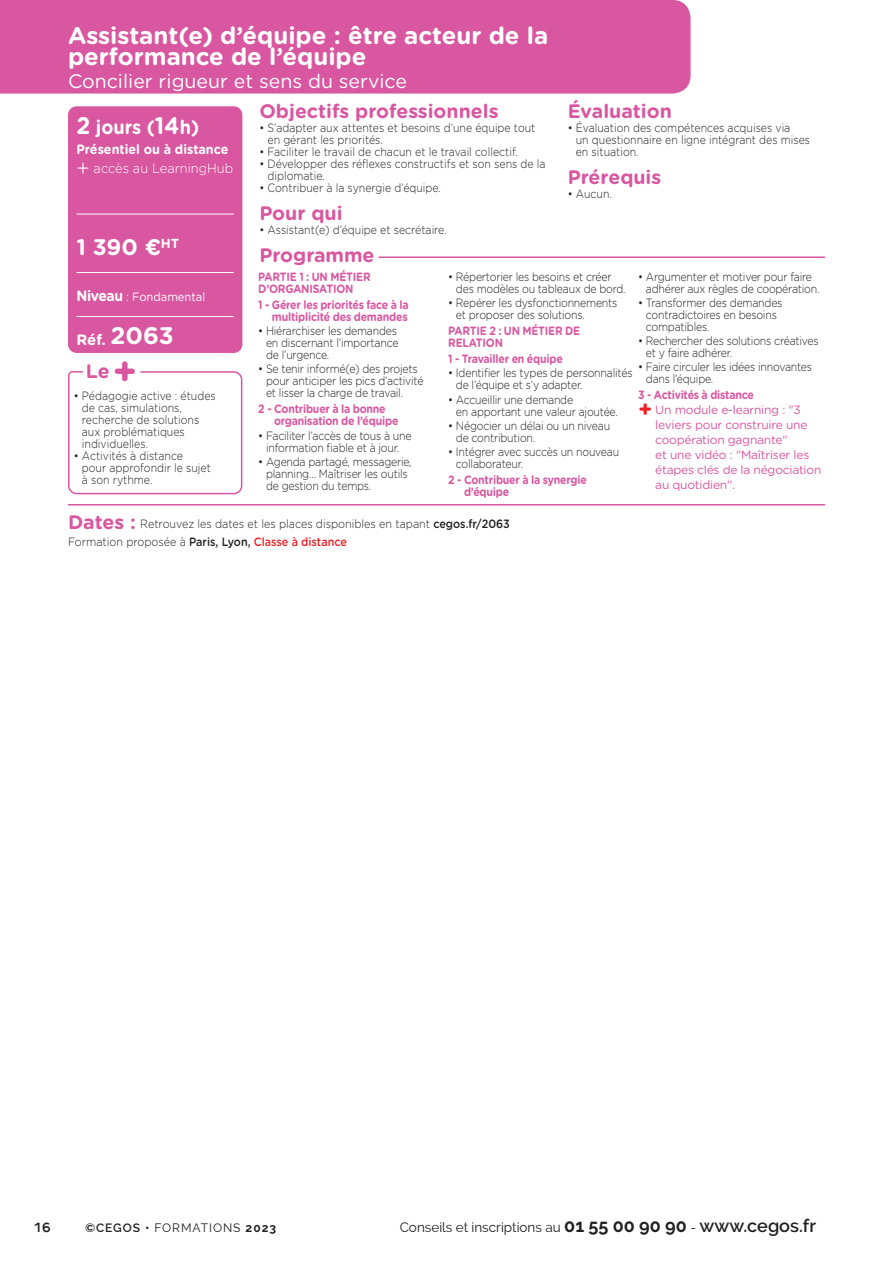
<style>
.page{position:relative;width:893px;height:1263px;background:#fff}
.page>*{position:absolute;margin:0;border:0;box-sizing:border-box;transform-origin:0 0}
.Titre_Notice_Stage-50{font:700 24px/21px "Gotham Rounded";color:#fff}
.Réf_Stage-50{font:700 24px "Gotham Rounded";color:#fff}
.TEXTE_-_encart_info_-_Prix_Stage-50{font:700 22.5px "Gotham Rounded";color:#fff}
.TITRE_Obj_Pour_qui_Eval_Certif_Prérequis{font:700 19.5px "Gotham Rounded";color:#d957a0}
.Sous_titre_Notice_Stage-50{font:19.5px "Gotham Rounded";color:#fff}
.TEXTE_-_Encart_info_-_nbr_de_jour_Stage-{font:700 19.5px "Gotham Rounded";color:#fff;scale:.93 1}
.Titre_Programme_Stage-50{font:700 19.5px "Gotham Rounded";color:#d957a0}
.Réf_Stage-50-2{font:700 15px "Gotham Rounded";color:#fff}
.t1{font:13.5px "Raleway";color:#231f20}
.TEXTE_-_Encart_info_-_Distribution_Stage{font:700 13.5px "Gotham Rounded";color:#fff;scale:.93 1}
.TEXTE_-_Encart_info_-_LearningHub_Stage-{font:300 13.5px "Gotham Rounded";color:#fff;scale:.95 1}
.Folios_G{font:500 13.5px "Ryker";color:#231f20}
.TEXTE_Programme_Stage-50{font:300 12px/12px "Gotham Rounded";letter-spacing:-.02em;color:#231f20;scale:.88 1}
.TEXTE_Obj_Pour_qui_Eval_Certif_Prérequis{font:300 12px/12px "Gotham Rounded";color:#231f20;scale:.88 1}
._2017_Texte_Programme_Espace_avant_1mm_Ch{font:700 12px/12px "Gotham Rounded";letter-spacing:-.02em;color:#d957a0;scale:.88 1}
.TEXTE_Pts_forts_Stage-50{font:300 12px/12px "Gotham Rounded";color:#231f20;scale:.88 1}
.t2{font:12px/15px "Gotham Rounded";letter-spacing:-.02em;color:#d957a0}
.Texte_Date_Stage-50{font:300 12px "Gotham Rounded";color:#231f20;scale:.9 1}
.Texte_Villes_Stage-50{font:300 12px "Gotham Rounded";color:#231f20;scale:.9 1}
._2023_Cegos___Formations_page_G{font:12px "Raleway";letter-spacing:.08em;color:#231f20}
.TEXTE_-_Niveau_Stage-50{font:12px "Gotham Rounded";color:#fff;scale:.93 1}
.s1{font-size:24px}
.s2{font-size:22.5px}
.s3{font-weight:700;font-size:15px}
.s4{font-size:39px}
.s5{font-weight:700;font-size:22.5px;color:#ee1d23}
.s6{color:#fff}
.s7{font-weight:500}
.s8{font-weight:500;color:#ee1d23}
.s9{font-weight:600}
.s10{font-weight:700}
.s11{font-weight:700;font-size:18px}
.s12{font-weight:600;font-size:18px}
</style>
<div class="page">
<div style="left:68px;top:106px;width:174px;height:247px;background:#d957a0;border-radius:9px"></div>
<hr style="left:77px;top:214px;width:157px;height:1px;background:#fff">
<hr style="left:77px;top:272px;width:157px;height:1px;background:#fff">
<hr style="left:77px;top:316px;width:157px;height:1px;background:#fff">
<div style="left:0;top:0;width:691px;height:94px;background:#d957a0"></div>
<hr style="left:68px;top:504px;width:757px;height:1px;background:#d957a0">
<hr style="left:378px;top:256px;width:447px;height:2px;background:#d957a0">
<svg style="left:68px;top:371px;width:175px;height:124px"></svg>
<p class="Titre_Notice_Stage-50" style="left:68px;top:24px;width:482px">Assistant(e) d’équipe : être acteur de la performance de l’équipe</p>
<p class="Sous_titre_Notice_Stage-50" style="left:68px;top:68px;width:340px">Concilier rigueur et sens du service</p>
<p class="TEXTE_-_Encart_info_-_nbr_de_jour_Stage-" style="left:77px;top:113px;width:133px"><span class="s1">2</span> jours (<span class="s1">14</span>h)</p>
<p class="TEXTE_-_Encart_info_-_Distribution_Stage" style="left:77px;top:139px;width:165px">Présentiel ou à distance</p>
<p class="TEXTE_-_Encart_info_-_LearningHub_Stage-" style="left:77px;top:159px;width:167px"><span class="s2">+</span> accès au LearningHub</p>
<p class="TEXTE_-_encart_info_-_Prix_Stage-50" style="left:77px;top:231px;width:104px">1 390 €<sup>HT</sup></p>
<p class="TITRE_Obj_Pour_qui_Eval_Certif_Prérequis" style="left:259px;top:96px;width:241px">Objectifs professionnels</p>
<p class="TEXTE_Obj_Pour_qui_Eval_Certif_Prérequis" style="left:268px;top:121px;width:306px;text-indent:-8px">• S’adapter aux attentes et besoins d’une équipe tout en gérant les priorités.</p>
<p class="TEXTE_Obj_Pour_qui_Eval_Certif_Prérequis" style="left:259px;top:145px;width:295px">• Faciliter le travail de chacun et le travail collectif.</p>
<p class="TEXTE_Obj_Pour_qui_Eval_Certif_Prérequis" style="left:268px;top:157px;width:317px;text-indent:-8px">• Développer des réflexes constructifs et son sens de la diplomatie.</p>
<p class="TEXTE_Obj_Pour_qui_Eval_Certif_Prérequis" style="left:259px;top:181px;width:208px">• Contribuer à la synergie d’équipe.</p>
<p class="TITRE_Obj_Pour_qui_Eval_Certif_Prérequis" style="left:259px;top:199px;width:85px">Pour qui</p>
<p class="TEXTE_Obj_Pour_qui_Eval_Certif_Prérequis" style="left:259px;top:223px;width:214px">• Assistant(e) d’équipe et secrétaire.</p>
<p class="Titre_Programme_Stage-50" style="left:259px;top:241px;width:117px">Programme</p>
<p class="TITRE_Obj_Pour_qui_Eval_Certif_Prérequis" style="left:568px;top:96px;width:106px">Évaluation</p>
<p class="TEXTE_Obj_Pour_qui_Eval_Certif_Prérequis" style="left:576px;top:121px;width:268px;text-indent:-8px">• Évaluation des compétences acquises via<br>un questionnaire en ligne intégrant des mises en situation.</p>
<p class="TITRE_Obj_Pour_qui_Eval_Certif_Prérequis" style="left:568px;top:163px;width:95px">Prérequis</p>
<p class="TEXTE_Obj_Pour_qui_Eval_Certif_Prérequis" style="left:568px;top:187px;width:52px">• Aucun.</p>
<p class="TEXTE_-_Niveau_Stage-50" style="left:77px;top:289px;width:140px"><span class="s3">Niveau</span> : Fondamental</p>
<p class="Réf_Stage-50-2" style="left:77px;top:328px;width:31px">Réf.</p>
<p class="Réf_Stage-50" style="left:111px;top:318px;width:65px">2063</p>
<p class="TITRE_Obj_Pour_qui_Eval_Certif_Prérequis" style="left:86px;top:357px;width:53px">Le<span class="s4">+</span></p>
<p class="TEXTE_Pts_forts_Stage-50" style="left:82px;top:389px;width:154px;text-indent:-8px">• Pédagogie active : études de cas, simulations, recherche de solutions aux problématiques individuelles.</p>
<p class="TEXTE_Pts_forts_Stage-50" style="left:82px;top:449px;width:148px;text-indent:-8px">• Activités à distance<br>pour approfondir le sujet à son rythme.</p>
<p class="_2017_Texte_Programme_Espace_avant_1mm_Ch" style="left:258px;top:270px;width:129px">PARTIE 1 : UN MÉTIER<br>D’ORGANISATION</p>
<p class="_2017_Texte_Programme_Espace_avant_1mm_Ch" style="left:258px;top:298px;width:172px;text-align:right">1 - Gérer les priorités face à la multiplicité des demandes</p>
<p class="TEXTE_Programme_Stage-50" style="left:266px;top:324px;width:152px;text-indent:-8px">• Hiérarchiser les demandes en discernant l’importance de l’urgence.</p>
<p class="TEXTE_Programme_Stage-50" style="left:266px;top:362px;width:181px;text-indent:-8px">• Se tenir informé(e) des projets pour anticiper les pics d’activité et lisser la charge de travail.</p>
<p class="_2017_Texte_Programme_Espace_avant_1mm_Ch" style="left:274px;top:403px;width:143px;text-indent:-16px">2 - Contribuer à la bonne organisation de l’équipe</p>
<p class="TEXTE_Programme_Stage-50" style="left:258px;top:429px;width:176px;text-align:center">• Faciliter l’accès de tous à une information fiable et à jour.</p>
<p class="TEXTE_Programme_Stage-50" style="left:266px;top:455px;width:167px;text-indent:-8px">• Agenda partagé, messagerie, planning… Maîtriser les outils de gestion du temps.</p>
<p class="TEXTE_Programme_Stage-50" style="left:456px;top:270px;width:194px;text-indent:-8px">• Répertorier les besoins et créer des modèles ou tableaux de bord.</p>
<p class="TEXTE_Programme_Stage-50" style="left:456px;top:296px;width:185px;text-indent:-8px">• Repérer les dysfonctionnements et proposer des solutions.</p>
<p class="_2017_Texte_Programme_Espace_avant_1mm_Ch" style="left:448px;top:324px;width:152px">PARTIE 2 : UN MÉTIER DE<br>RELATION</p>
<p class="_2017_Texte_Programme_Espace_avant_1mm_Ch" style="left:448px;top:353px;width:132px">1 - Travailler en équipe</p>
<p class="TEXTE_Programme_Stage-50" style="left:456px;top:367px;width:202px;text-indent:-8px">• Identifier les types de personnalités de l’équipe et s’y adapter.</p>
<p class="TEXTE_Programme_Stage-50" style="left:456px;top:393px;width:186px;text-indent:-8px">• Accueillir une demande<br>en apportant une valeur ajoutée.</p>
<p class="TEXTE_Programme_Stage-50" style="left:456px;top:419px;width:177px;text-indent:-8px">• Négocier un délai ou un niveau de contribution.</p>
<p class="TEXTE_Programme_Stage-50" style="left:456px;top:445px;width:187px;text-indent:-8px">• Intégrer avec succès un nouveau collaborateur.</p>
<p class="_2017_Texte_Programme_Espace_avant_1mm_Ch" style="left:464px;top:473px;width:141px;text-indent:-16px">2 - Contribuer à la synergie d’équipe</p>
<p class="TEXTE_Programme_Stage-50" style="left:646px;top:270px;width:199px;text-indent:-8px">• Argumenter et motiver pour faire adhérer aux règles de coopération.</p>
<p class="TEXTE_Programme_Stage-50" style="left:646px;top:296px;width:157px;text-indent:-8px">• Transformer des demandes contradictoires en besoins compatibles.</p>
<p class="TEXTE_Programme_Stage-50" style="left:646px;top:334px;width:198px;text-indent:-8px">• Rechercher des solutions créatives et y faire adhérer.</p>
<p class="TEXTE_Programme_Stage-50" style="left:646px;top:360px;width:190px;text-indent:-8px">• Faire circuler les idées innovantes dans l’équipe.</p>
<p class="_2017_Texte_Programme_Espace_avant_1mm_Ch" style="left:638px;top:389px;width:133px">3 - Activités à distance</p>
<p class="t2" style="left:655px;top:402px;width:168px;text-indent:-17px"><span class="s5">+</span> <span class="s6">•</span> Un module e-learning : "3 leviers pour construire une coopération gagnante"<br>et une vidéo : "Maîtriser les étapes clés de la négociation au quotidien".</p>
<p class="TITRE_Obj_Pour_qui_Eval_Certif_Prérequis" style="left:68px;top:508px;width:69px">Dates :</p>
<p class="Texte_Date_Stage-50" style="left:140px;top:516px;width:412px">Retrouvez les dates et les places disponibles en tapant <span class="s7">cegos.fr/2063</span></p>
<p class="Texte_Villes_Stage-50" style="left:68px;top:534px;width:311px">Formation proposée à <span class="s7">Paris, Lyon,</span> <span class="s8">Classe à distance</span></p>
<p class="Folios_G" style="left:34px;top:1219px;width:18px">16</p>
<p class="_2023_Cegos___Formations_page_G" style="left:85px;top:1221px;width:193px"><span class="s9">©CEGOS •</span> FORMATIONS <span class="s10">2023</span></p>
<p class="t1" style="left:400px;top:1219px;width:418px">Conseils et inscriptions au <span class="s11">01 55 00 90 90</span> - <span class="s12">www.cegos.fr</span></p>
</div>
